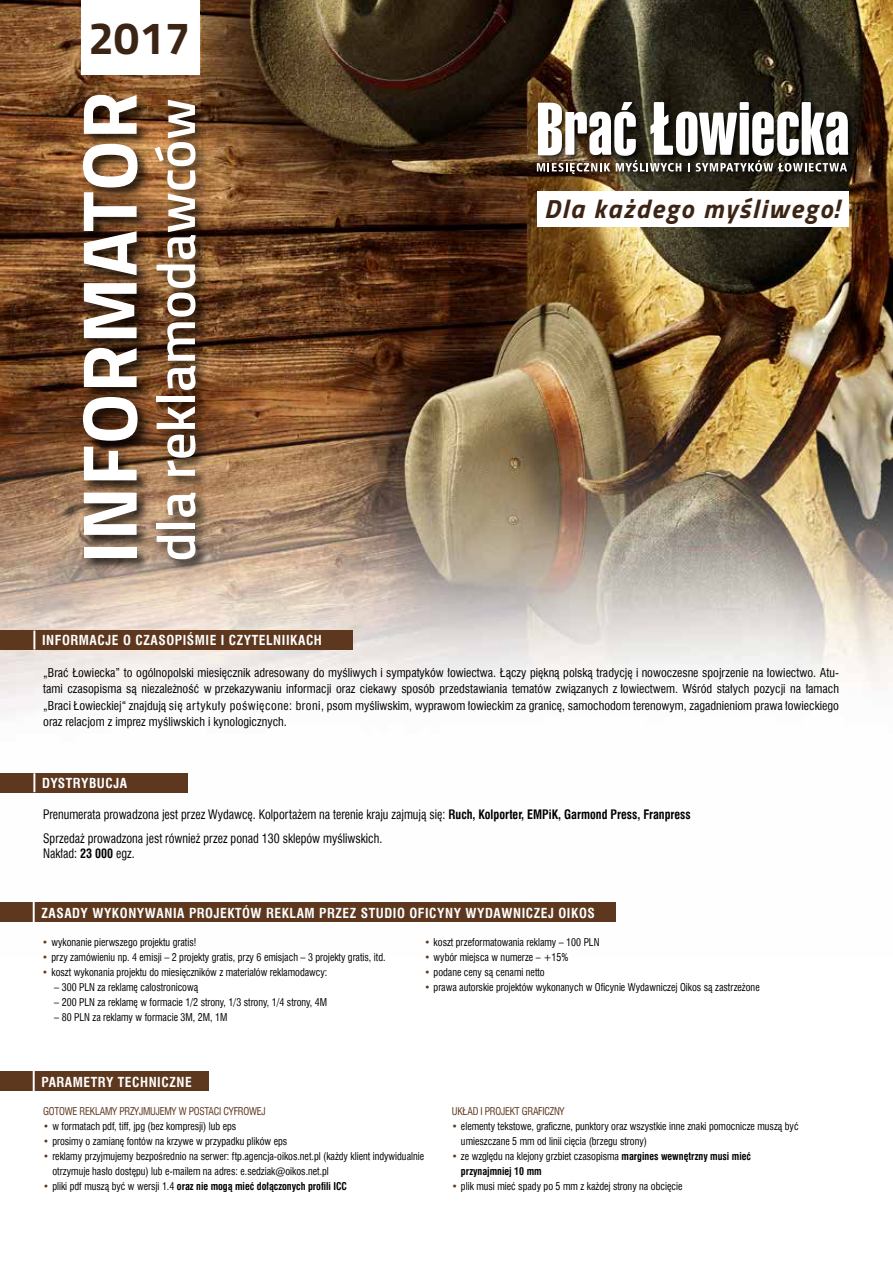
<style>
.page{position:relative;width:893px;height:1263px;background:#fff}
.page>*{position:absolute;margin:0;border:0;box-sizing:border-box;transform-origin:0 0}
.t1{font:700 77.55px "Titillium";letter-spacing:.01em;color:#fff}
.t2{font:600 54.15px "Titillium";color:#fff}
.t3{font:700 45.45px "Titillium";color:#3c2415}
.t4{font:italic 700 26.25px "Titillium";letter-spacing:.07em;color:#3c2415}
.t5{font:700 13.5px "Swis 721 Cn EU";letter-spacing:.04em;color:#fff}
.t6{font:12.75px/23.9px "Swis 721 Cn EU";color:#000;scale:.94 1}
.t7{font:12px/16.5px "Swis 721 Cn EU";color:#000;text-align:justify}
.t8{font:10.5px/15px "Swis 721 Cn EU";color:#000;scale:.95 1}
.t9{font:700 10.5px/15px "Swis 721 Cn EU";color:#000;scale:.95 1}
.t10{font:10.5px "Swis 721 Cn EU";letter-spacing:-.02em;color:#5d371e;scale:.95 1}
.s1{font-weight:700}
.s2{font-weight:700;color:#5d371e}
.s3{color:#5d371e}
.s4{font-weight:400}
</style>
<div class="page">
<img style="left:0;top:0;width:893px;height:922px">
<div style="left:0;top:630px;width:353px;height:19px;background:#5d371e"></div>
<svg style="left:33px;top:630px;width:2px;height:19px"></svg>
<div style="left:0;top:773px;width:187px;height:19px;background:#5d371e"></div>
<svg style="left:33px;top:773px;width:2px;height:19px"></svg>
<div style="left:0;top:902px;width:615px;height:19px;background:#5d371e"></div>
<hr style="left:33px;top:892px;width:2px;height:46px;background:#fff">
<div style="left:0;top:1071px;width:208px;height:19px;background:#5d371e"></div>
<hr style="left:33px;top:1062px;width:2px;height:45px;background:#fff">
<div style="left:537px;top:191px;width:311px;height:35px;background:#fff"></div>
<div style="left:81px;top:93px;width:71px;height:479px;background:#000;opacity:.75"></div>
<div style="left:153px;top:98px;width:56px;height:475px;background:#000;opacity:.75"></div>
<div style="left:82px;top:0;width:118px;height:75px;background:#fff"></div>
<div style="left:535px;top:100px;width:320px;height:81px;background:#000;opacity:.75"></div>
<svg style="left:537px;top:102px;width:311px;height:72px"></svg>
<h3 class="t3" style="left:88px;top:4px;width:103px">2017</h3>
<h1 class="t1" style="left:50px;top:563px;width:474px;rotate:-90deg">INFORMATOR</h1>
<h2 class="t2" style="left:135px;top:562px;width:465px;rotate:-90deg">dla reklamodawców</h2>
<h3 class="t4" style="left:544px;top:188px;width:296px">Dla każdego myśliwego!</h3>
<p class="t5" style="left:42px;top:632px;width:281px">INFORMACJE O CZASOPIŚMIE I CZYTELNIIKACH</p>
<p class="t7" style="left:43px;top:664px;width:797px">„Brać Łowiecka” to ogólnopolski miesięcznik adresowany do myśliwych i sympatyków łowiectwa. Łączy piękną polską tradycję i nowoczesne spojrzenie na łowiectwo. Atu&shy;tami czasopisma są niezależność w przekazywaniu informacji oraz ciekawy sposób przedstawiania tematów związanych z łowiectwem. Wśród stałych pozycji na łamach „Braci Łowieckiej“ znajdują się artykuły poświęcone: broni, psom myśliwskim, wyprawom łowieckim za granicę, samochodom terenowym, zagadnieniom prawa łowieckiego oraz relacjom z imprez myśliwskich i kynologicznych.</p>
<p class="t5" style="left:42px;top:775px;width:87px">DYSTRYBUCJA</p>
<p class="t6" style="left:43px;top:802px;width:690px">Prenumerata prowadzona jest przez Wydawcę. Kolportażem na terenie kraju zajmują się: <span class="s1">Ruch, Kolporter, EMPiK, Garmond Press, Franpress<br></span>Sprzedaż prowadzona jest również przez ponad 130 sklepów myśliwskich.</p>
<p class="t6" style="left:43px;top:841px;width:99px">Nakład: <span class="s1">23 000</span> egz.</p>
<p class="t5" style="left:41px;top:904px;width:555px">ZASADY WYKONYWANIA PROJEKTÓW REKLAM PRZEZ STUDIO OFICYNY WYDAWNICZEJ OIKOS</p>
<p class="t8" style="left:424px;top:934px;width:186px"><span class="s2">•</span> koszt przeformatowania reklamy – 100 PLN</p>
<p class="t8" style="left:424px;top:949px;width:153px"><span class="s2">•</span> wybór miejsca w numerze – +15%</p>
<p class="t8" style="left:424px;top:964px;width:128px"><span class="s2">•</span> podane ceny są cenami netto</p>
<p class="t8" style="left:424px;top:979px;width:354px"><span class="s2">•</span> prawa autorskie projektów wykonanych w Oficynie Wydawniczej Oikos są zastrzeżone</p>
<p class="t8" style="left:42px;top:934px;width:164px"><span class="s2">•</span> wykonanie pierwszego projektu gratis!</p>
<p class="t8" style="left:42px;top:949px;width:363px"><span class="s2">•</span> przy zamówieniu np. 4 emisji – 2 projekty gratis, przy 6 emisjach – 3 projekty gratis, itd.</p>
<p class="t8" style="left:42px;top:964px;width:302px"><span class="s2">•</span> koszt wykonania projektu do miesięczników z materiałów reklamodawcy:</p>
<p class="t8" style="left:54px;top:979px;width:153px">– 300 PLN za reklamę całostronicową</p>
<p class="t8" style="left:54px;top:994px;width:289px">– 200 PLN za reklamę w formacie 1/2 strony, 1/3 strony, 1/4 strony, 4M</p>
<p class="t8" style="left:54px;top:1009px;width:184px">– 80 PLN za reklamy w formacie 3M, 2M, 1M</p>
<p class="t5" style="left:41px;top:1074px;width:152px">PARAMETRY TECHNICZNE</p>
<p class="t10" style="left:43px;top:1105px;width:236px">GOTOWE REKLAMY PRZYJMUJEMY W POSTACI CYFROWEJ</p>
<p class="t8" style="left:43px;top:1119px;width:205px"><span class="s2">•</span> w formatach pdf, tiff, jpg (bez kompresji) lub eps</p>
<p class="t8" style="left:43px;top:1134px;width:258px"><span class="s2">•</span> prosimy o zamianę fontów na krzywe w przypadku plików eps</p>
<p class="t8" style="left:52px;top:1149px;width:393px;text-indent:-9px"><span class="s2">•</span> reklamy przyjmujemy bezpośrednio na serwer: ftp.agencja-oikos.net.pl (każdy klient indywidualnie otrzymuje hasło dostępu) lub e-mailem na adres: e.sedziak@oikos.net.pl</p>
<p class="t9" style="left:43px;top:1179px;width:321px"><span class="s3">•</span> <span class="s4">pliki pdf muszą być w wersji 1.4</span> oraz nie mogą mieć dołączonych profili ICC</p>
<p class="t10" style="left:452px;top:1105px;width:120px">UKŁAD I PROJEKT GRAFICZNY</p>
<p class="t8" style="left:461px;top:1119px;width:357px;text-indent:-9px"><span class="s2">•</span> elementy tekstowe, graficzne, punktory oraz wszystkie inne znaki pomocnicze muszą być umieszczane 5 mm od linii cięcia (brzegu strony)</p>
<p class="t9" style="left:461px;top:1149px;width:307px;text-indent:-9px"><span class="s3">•</span> <span class="s4">ze względu na klejony grzbiet czasopisma</span> margines wewnętrzny musi mieć przynajmniej 10 mm</p>
<p class="t8" style="left:452px;top:1179px;width:244px"><span class="s2">•</span> plik musi mieć spady po 5 mm z każdej strony na obcięcie</p>
</div>
